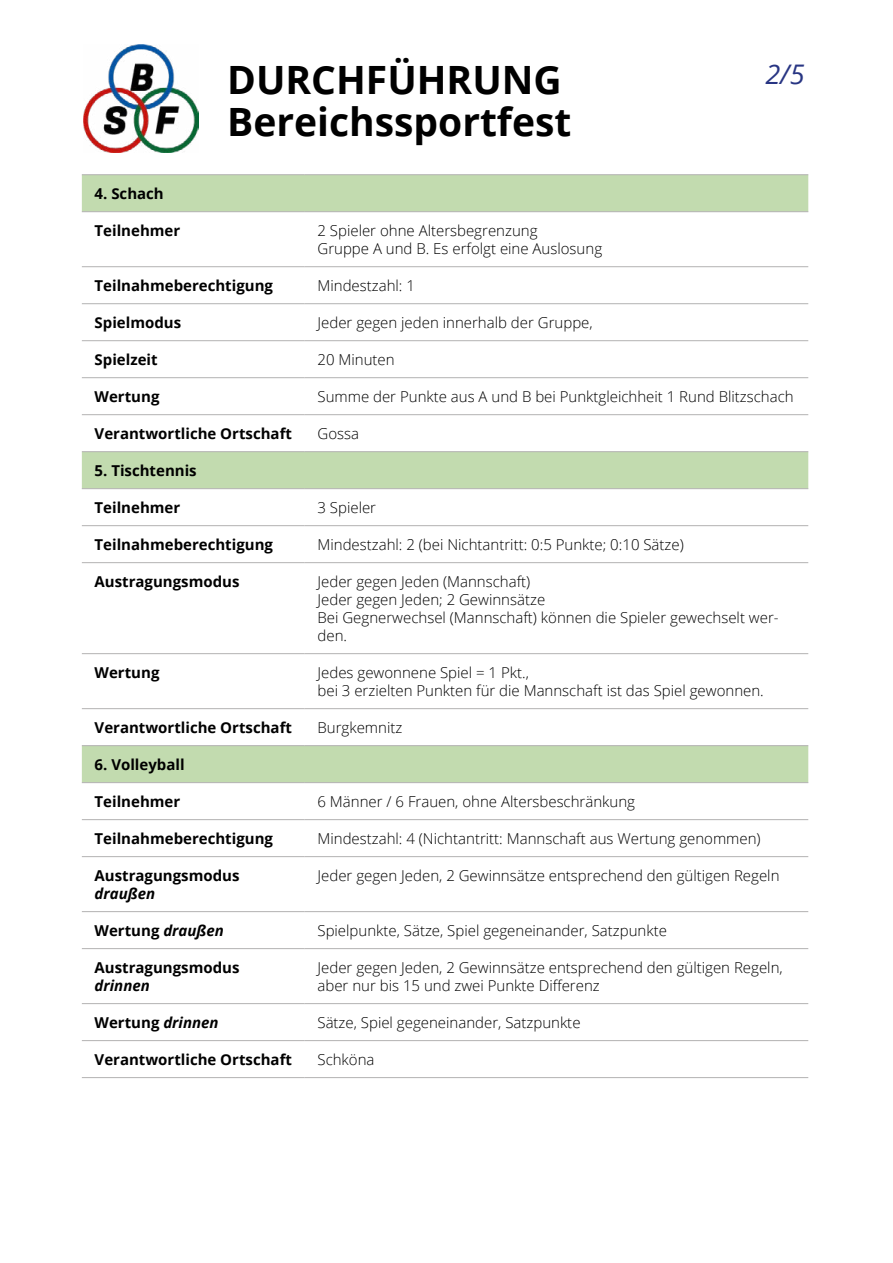
<style>
.page{position:relative;width:893px;height:1263px;background:#fff}
.page>*{position:absolute;margin:0;border:0;box-sizing:border-box;transform-origin:0 0}
.t1{font:700 39px "Open Sans";color:#000}
.t2{font:italic 27px "Open Sans";color:#283583}
.t3{font:300 15px/18px "Open Sans";color:#000}
.t4{font:700 15px "Open Sans";color:#000}
.t5{font:italic 700 15px "Open Sans";color:#000}
.s1{font-style:italic}
</style>
<div class="page">
<img style="left:83px;top:45px;width:115px;height:107px">
<svg style="left:82px;top:175px;width:726px;height:607px"></svg>
<hr style="left:82px;top:174px;width:223px;height:1px;background:#b3b2b2">
<hr style="left:305px;top:174px;width:503px;height:1px;background:#b3b2b2">
<hr style="left:82px;top:211px;width:223px;height:1px;background:#b3b2b2">
<hr style="left:305px;top:211px;width:503px;height:1px;background:#b3b2b2">
<hr style="left:82px;top:266px;width:223px;height:1px;background:#b3b2b2">
<hr style="left:305px;top:266px;width:503px;height:1px;background:#b3b2b2">
<hr style="left:82px;top:303px;width:223px;height:1px;background:#b3b2b2">
<hr style="left:305px;top:303px;width:503px;height:1px;background:#b3b2b2">
<hr style="left:82px;top:340px;width:223px;height:1px;background:#b3b2b2">
<hr style="left:305px;top:340px;width:503px;height:1px;background:#b3b2b2">
<hr style="left:82px;top:377px;width:223px;height:1px;background:#b3b2b2">
<hr style="left:305px;top:377px;width:503px;height:1px;background:#b3b2b2">
<hr style="left:82px;top:414px;width:223px;height:1px;background:#b3b2b2">
<hr style="left:305px;top:414px;width:503px;height:1px;background:#b3b2b2">
<hr style="left:82px;top:451px;width:223px;height:1px;background:#b3b2b2">
<hr style="left:305px;top:451px;width:503px;height:1px;background:#b3b2b2">
<hr style="left:82px;top:488px;width:223px;height:1px;background:#b3b2b2">
<hr style="left:305px;top:488px;width:503px;height:1px;background:#b3b2b2">
<hr style="left:82px;top:525px;width:223px;height:1px;background:#b3b2b2">
<hr style="left:305px;top:525px;width:503px;height:1px;background:#b3b2b2">
<hr style="left:82px;top:562px;width:223px;height:1px;background:#b3b2b2">
<hr style="left:305px;top:562px;width:503px;height:1px;background:#b3b2b2">
<hr style="left:82px;top:653px;width:223px;height:1px;background:#b3b2b2">
<hr style="left:305px;top:653px;width:503px;height:1px;background:#b3b2b2">
<hr style="left:82px;top:708px;width:223px;height:1px;background:#b3b2b2">
<hr style="left:305px;top:708px;width:503px;height:1px;background:#b3b2b2">
<hr style="left:82px;top:745px;width:223px;height:1px;background:#b3b2b2">
<hr style="left:305px;top:745px;width:503px;height:1px;background:#b3b2b2">
<hr style="left:82px;top:782px;width:223px;height:1px;background:#b3b2b2">
<hr style="left:305px;top:782px;width:503px;height:1px;background:#b3b2b2">
<hr style="left:82px;top:819px;width:223px;height:1px;background:#b3b2b2">
<hr style="left:305px;top:819px;width:503px;height:1px;background:#b3b2b2">
<hr style="left:82px;top:856px;width:223px;height:1px;background:#b3b2b2">
<hr style="left:305px;top:856px;width:503px;height:1px;background:#b3b2b2">
<hr style="left:82px;top:911px;width:223px;height:1px;background:#b3b2b2">
<hr style="left:305px;top:911px;width:503px;height:1px;background:#b3b2b2">
<hr style="left:82px;top:948px;width:223px;height:1px;background:#b3b2b2">
<hr style="left:305px;top:948px;width:503px;height:1px;background:#b3b2b2">
<hr style="left:82px;top:1003px;width:223px;height:1px;background:#b3b2b2">
<hr style="left:305px;top:1003px;width:503px;height:1px;background:#b3b2b2">
<hr style="left:82px;top:1040px;width:223px;height:1px;background:#b3b2b2">
<hr style="left:305px;top:1040px;width:503px;height:1px;background:#b3b2b2">
<hr style="left:82px;top:1077px;width:223px;height:1px;background:#b3b2b2">
<hr style="left:305px;top:1077px;width:503px;height:1px;background:#b3b2b2">
<h1 class="t1" style="left:227px;top:53px;width:336px">DURCHFÜHRUNG</h1>
<h2 class="t2" style="left:765px;top:56px;width:41px">2/5</h2>
<h1 class="t1" style="left:227px;top:95px;width:346px">Bereichssportfest</h1>
<p class="t4" style="left:95px;top:183px;width:71px">4. Schach</p>
<p class="t4" style="left:95px;top:220px;width:87px">Teilnehmer</p>
<p class="t3" style="left:317px;top:221px;width:286px">2 Spieler ohne Altersbegrenzung<br>Gruppe A und B. Es erfolgt eine Auslosung</p>
<p class="t4" style="left:95px;top:275px;width:180px">Teilnahmeberechtigung</p>
<p class="t3" style="left:317px;top:276px;width:99px">Mindestzahl: 1</p>
<p class="t4" style="left:95px;top:312px;width:88px">Spielmodus</p>
<p class="t3" style="left:317px;top:313px;width:277px">Jeder gegen jeden innerhalb der Gruppe,</p>
<p class="t4" style="left:95px;top:349px;width:65px">Spielzeit</p>
<p class="t3" style="left:317px;top:350px;width:79px">20 Minuten</p>
<p class="t4" style="left:95px;top:386px;width:66px">Wertung</p>
<p class="t3" style="left:317px;top:387px;width:478px">Summe der Punkte aus A und B bei Punktgleichheit 1 Rund Blitzschach</p>
<p class="t4" style="left:95px;top:423px;width:199px">Verantwortliche Ortschaft</p>
<p class="t3" style="left:317px;top:424px;width:43px">Gossa</p>
<p class="t4" style="left:95px;top:460px;width:104px">5. Tischtennis</p>
<p class="t4" style="left:95px;top:497px;width:87px">Teilnehmer</p>
<p class="t3" style="left:317px;top:498px;width:60px">3 Spieler</p>
<p class="t4" style="left:95px;top:534px;width:180px">Teilnahmeberechtigung</p>
<p class="t3" style="left:317px;top:535px;width:368px">Mindestzahl: 2 (bei Nichtantritt: 0:5 Punkte; 0:10 Sätze)</p>
<p class="t4" style="left:95px;top:571px;width:146px">Austragungsmodus</p>
<p class="t3" style="left:317px;top:572px;width:463px">Jeder gegen Jeden (Mannschaft)<br>Jeder gegen Jeden; 2 Gewinnsätze<br>Bei Gegnerwechsel (Mannschaft) können die Spieler gewechselt wer&shy;den.</p>
<p class="t4" style="left:95px;top:662px;width:66px">Wertung</p>
<p class="t3" style="left:317px;top:663px;width:448px">Jedes gewonnene Spiel = 1 Pkt.,<br>bei 3 erzielten Punkten für die Mannschaft ist das Spiel gewonnen.</p>
<p class="t4" style="left:95px;top:717px;width:199px">Verantwortliche Ortschaft</p>
<p class="t3" style="left:317px;top:718px;width:86px">Burgkemnitz</p>
<p class="t4" style="left:95px;top:754px;width:92px">6. Volleyball</p>
<p class="t4" style="left:95px;top:791px;width:87px">Teilnehmer</p>
<p class="t3" style="left:317px;top:792px;width:319px">6 Männer / 6 Frauen, ohne Altersbeschränkung</p>
<p class="t4" style="left:95px;top:828px;width:180px">Teilnahmeberechtigung</p>
<p class="t3" style="left:317px;top:829px;width:445px">Mindestzahl: 4 (Nichtantritt: Mannschaft aus Wertung genommen)</p>
<p class="t4" style="left:95px;top:865px;width:146px">Austragungsmodus</p>
<p class="t5" style="left:95px;top:883px;width:62px">draußen</p>
<p class="t3" style="left:317px;top:866px;width:463px">Jeder gegen Jeden, 2 Gewinnsätze entsprechend den gültigen Regeln</p>
<p class="t4" style="left:95px;top:920px;width:131px">Wertung <span class="s1">draußen</span></p>
<p class="t3" style="left:317px;top:921px;width:351px">Spielpunkte, Sätze, Spiel gegeneinander, Satzpunkte</p>
<p class="t4" style="left:95px;top:957px;width:146px">Austragungsmodus</p>
<p class="t5" style="left:95px;top:975px;width:57px">drinnen</p>
<p class="t3" style="left:317px;top:958px;width:467px">Jeder gegen Jeden, 2 Gewinnsätze entsprechend den gültigen Regeln, aber nur bis 15 und zwei Punkte Differenz</p>
<p class="t4" style="left:95px;top:1012px;width:125px">Wertung <span class="s1">drinnen</span></p>
<p class="t3" style="left:317px;top:1013px;width:265px">Sätze, Spiel gegeneinander, Satzpunkte</p>
<p class="t4" style="left:95px;top:1049px;width:199px">Verantwortliche Ortschaft</p>
<p class="t3" style="left:317px;top:1050px;width:58px">Schköna</p>
</div>
